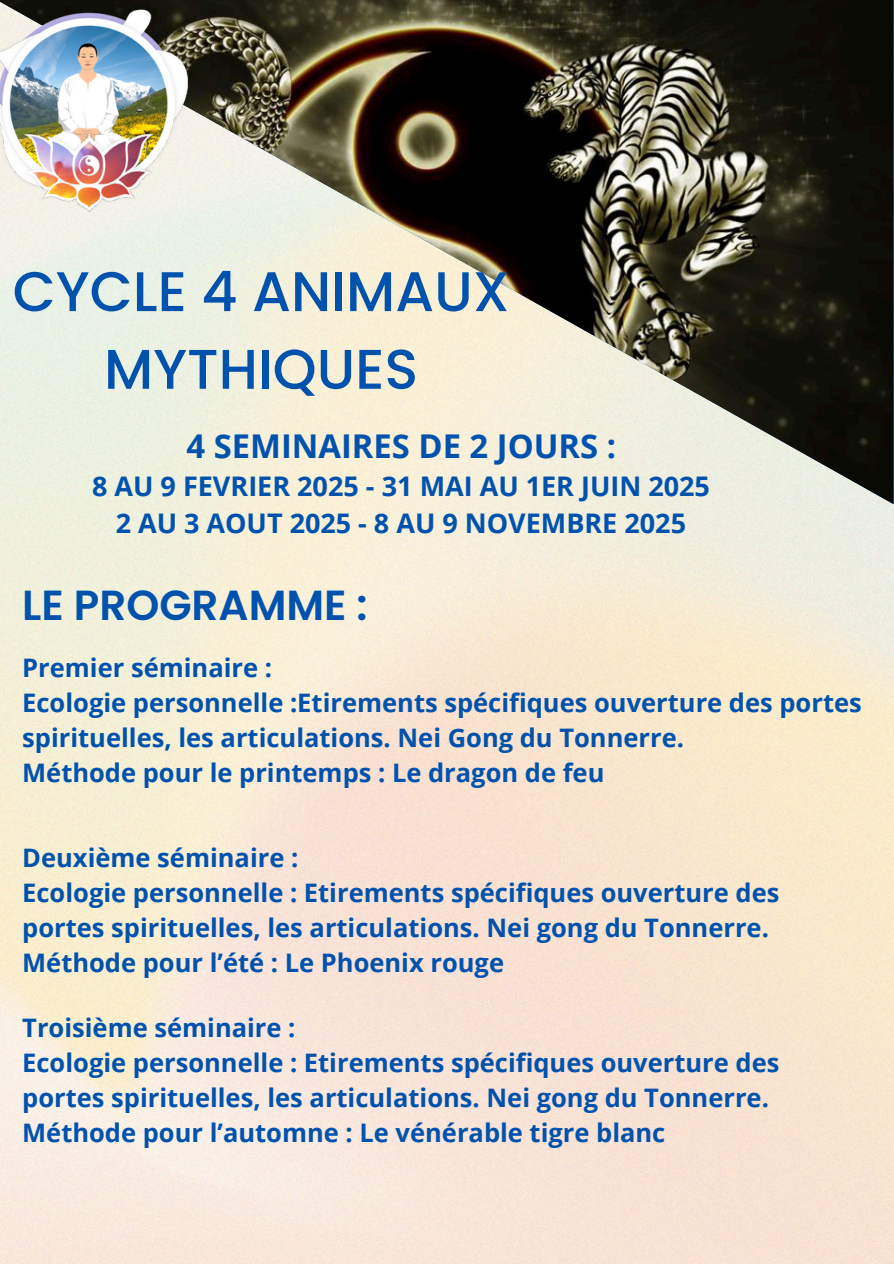
<style>
.page{position:relative;width:894px;height:1264px;background:#fff}
.page>*{position:absolute;margin:0;border:0;box-sizing:border-box;transform-origin:0 0}
.t1{font:500 55.8px/77.7px "Poppins";color:#0052ad;text-align:center}
.t2{font:600 42px "Poppins";color:#0052ad}
.t3{font:700 32.7px "Open Sans";color:#0052ad}
.t4{font:700 27px/37.2px "Open Sans";color:#0052ad;text-align:center}
.t5{font:700 25.5px/34.8px "Open Sans";color:#0052ad}
</style>
<div class="page">
<img style="left:0;top:504px;width:893px;height:759px">
<img style="left:0;top:0;width:893px;height:504px">
<img style="left:0;top:0;width:216px;height:237px">
<h1 class="t1" style="left:13px;top:253px;width:498px">CYCLE 4 ANIMAUX<br>MYTHIQUES</h1>
<h2 class="t3" style="left:186px;top:422px;width:431px">4 SEMINAIRES DE 2 JOURS :</h2>
<h2 class="t4" style="left:92px;top:467px;width:619px">8 AU 9 FEVRIER 2025 - 31 MAI AU 1ER JUIN 2025<br>2 AU 3 AOUT 2025 - 8 AU 9 NOVEMBRE 2025</h2>
<h3 class="t2" style="left:22px;top:576px;width:347px">LE PROGRAMME :</h3>
<p class="t5" style="left:22px;top:649px;width:251px">Premier séminaire :</p>
<p class="t5" style="left:22px;top:684px;width:840px">Ecologie personnelle :Etirements spécifiques ouverture des portes spirituelles, les articulations. Nei Gong du Tonnerre.</p>
<p class="t5" style="left:22px;top:754px;width:583px">Méthode pour le printemps : Le dragon de feu</p>
<p class="t5" style="left:22px;top:839px;width:277px">Deuxième séminaire :</p>
<p class="t5" style="left:22px;top:874px;width:758px">Ecologie personnelle : Etirements spécifiques ouverture des portes spirituelles, les articulations. Nei gong du Tonnerre.</p>
<p class="t5" style="left:22px;top:944px;width:483px">Méthode pour l’été : Le Phoenix rouge</p>
<p class="t5" style="left:22px;top:1009px;width:275px">Troisième séminaire :</p>
<p class="t5" style="left:22px;top:1044px;width:758px">Ecologie personnelle : Etirements spécifiques ouverture des portes spirituelles, les articulations. Nei gong du Tonnerre.</p>
<p class="t5" style="left:22px;top:1114px;width:644px">Méthode pour l’automne : Le vénérable tigre blanc</p>
</div>
